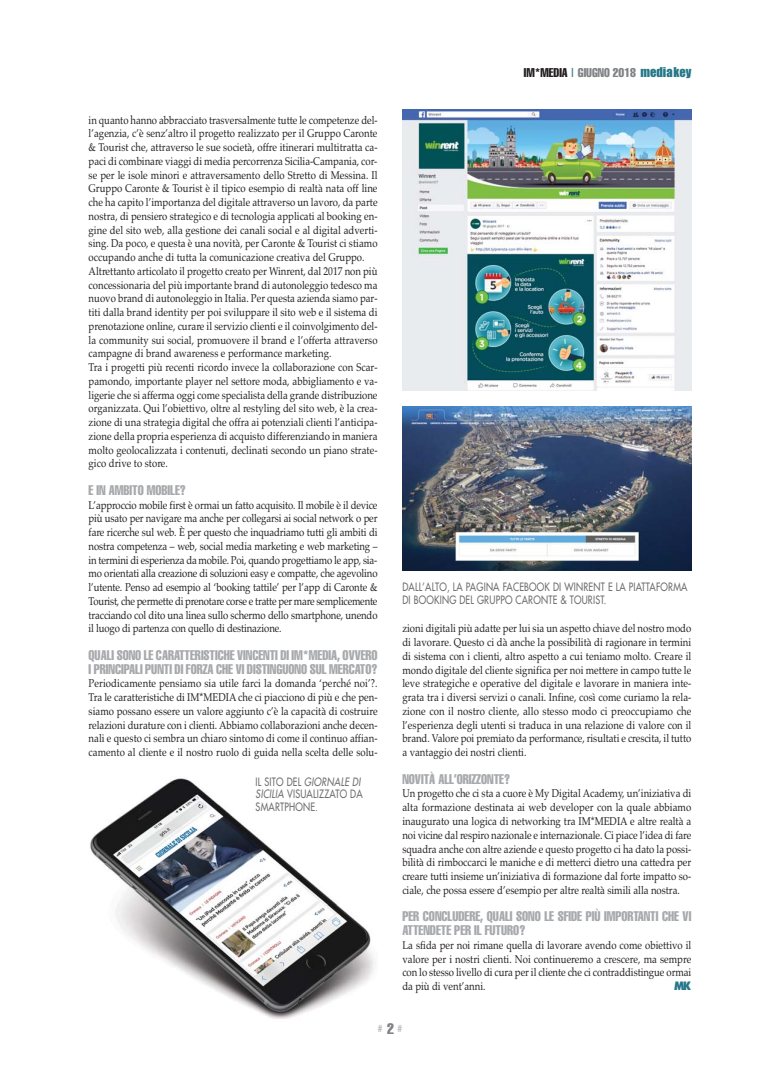
<style>
.page{position:relative;width:780px;height:1088px;background:#fff}
.page>*{position:absolute;margin:0;border:0;box-sizing:border-box;transform-origin:0 0}
.t1{font:extra-condensed 13.75px/13.8px "Helvetica";color:#a7a9ac;scale:.95 1}
.t2{font:extra-condensed 12.5px "Helvetica";color:#808285}
.t3{font:11.25px/13.8px "Palatino";letter-spacing:.005em;color:#231f20;text-align:justify;scale:.85 1}
.t4{font:11.25px/12.5px "Futura";letter-spacing:.025em;color:#6d6e70;text-align:justify;scale:.8 1}
.t5{font:800 11.25px "Futura";color:#267888;scale:.85 1}
.t6{font:extra-condensed 10px "Helvetica";color:#bbbdc0}
.s1{color:#231f20}
.s2{font-stretch:normal;color:#267888}
.s3{font-family:"Impact";font-stretch:normal;color:#267888}
.s4{font-size:15px;color:#808285}
</style>
<div class="page">
<img style="left:90px;top:778px;width:285px;height:241px">
<img style="left:402px;top:110px;width:289px;height:280px">
<img style="left:402px;top:406px;width:289px;height:164px">
<p class="t3" style="left:89px;top:114px;width:341px;text-align:left">in quanto hanno abbracciato trasversalmente tutte le competenze del&shy;l’agenzia, c’è senz’altro il progetto realizzato per il Gruppo Caronte &amp; Tourist che, attraverso le sue società, offre itinerari multitratta ca&shy;paci di combinare viaggi di media percorrenza Sicilia-Campania, cor&shy;se per le isole minori e attraversamento dello Stretto di Messina. Il Gruppo Caronte &amp; Tourist è il tipico esempio di realtà nata off line che ha capito l’importanza del digitale attraverso un lavoro, da parte nostra, di pensiero strategico e di tecnologia applicati al booking en&shy;gine del sito web, alla gestione dei canali social e al digital adverti&shy;sing. Da poco, e questa è una novità, per Caronte &amp; Tourist ci stiamo occupando anche di tutta la comunicazione creativa del Gruppo.<br>Altrettanto articolato il progetto creato per Winrent, dal 2017 non più concessionaria del più importante brand di autonoleggio tedesco ma nuovo brand di autonoleggio in Italia. Per questa azienda siamo par&shy;titi dalla brand identity per poi sviluppare il sito web e il sistema di prenotazione online, curare il servizio clienti e il coinvolgimento del&shy;la community sui social, promuovere il brand e l’offerta attraverso campagne di brand awareness e performance marketing.<br>Tra i progetti più recenti ricordo invece la collaborazione con Scar&shy;pamondo, importante player nel settore moda, abbigliamento e va&shy;ligerie che si afferma oggi come specialista della grande distribuzione organizzata. Qui l’obiettivo, oltre al restyling del sito web, è la crea&shy;zione di una strategia digital che offra ai potenziali clienti l’anticipa&shy;zione della propria esperienza di acquisto differenziando in maniera molto geolocalizzata i contenuti, declinati secondo un piano strate&shy;gico drive to store.</p>
<p class="t1" style="left:89px;top:484px;width:104px">E IN AMBITO MOBILE?</p>
<p class="t3" style="left:89px;top:499px;width:341px">L’approccio mobile first è ormai un fatto acquisito. Il mobile è il device più usato per navigare ma anche per collegarsi ai social network o per fare ricerche sul web. È per questo che inquadriamo tutti gli ambiti di nostra competenza – web, social media marketing e web marketing – in termini di esperienza da mobile. Poi, quando progettiamo le app, sia&shy;mo orientati alla creazione di soluzioni easy e compatte, che agevolino l’utente. Penso ad esempio al ‘booking tattile’ per l’app di Caronte &amp; Tourist, che permette di prenotare corse e tratte per mare semplicemente tracciando col dito una linea sullo schermo dello smartphone, unendo il luogo di partenza con quello di destinazione.</p>
<p class="t1" style="left:89px;top:649px;width:305px">QUALI SONO LE CARATTERISTICHE VINCENTI DI IM*MEDIA, OVVERO<br>I PRINCIPALI PUNTI DI FORZA CHE VI DISTINGUONO SUL MERCATO?</p>
<p class="t3" style="left:89px;top:678px;width:341px">Periodicamente pensiamo sia utile farci la domanda ‘perché noi’?.<br>Tra le caratteristiche di IM*MEDIA che ci piacciono di più e che pen&shy;siamo possano essere un valore aggiunto c’è la capacità di costruire relazioni durature con i clienti. Abbiamo collaborazioni anche decen&shy;nali e questo ci sembra un chiaro sintomo di come il continuo affian&shy;camento al cliente e il nostro ruolo di guida nella scelta delle solu-</p>
<p class="t4" style="left:256px;top:776px;width:135px">IL SITO DEL GIORNALE DI SICILIA VISUALIZZATO DA SMARTPHONE.</p>
<p class="t2" style="left:524px;top:68px;width:169px"><span class="s1">IM*MEDIA</span> <span class="s2">|</span> GIUGNO 2018 <span class="s3">mediakey</span></p>
<p class="t4" style="left:402px;top:582px;width:358px">DALL’ALTO, LA PAGINA FACEBOOK DI WINRENT E LA PIATTAFORMA<br>DI BOOKING DEL GRUPPO CARONTE &amp; TOURIST.</p>
<p class="t3" style="left:402px;top:623px;width:341px">zioni digitali più adatte per lui sia un aspetto chiave del nostro modo di lavorare. Questo ci dà anche la possibilità di ragionare in termini di sistema con i clienti, altro aspetto a cui teniamo molto. Creare il mondo digitale del cliente significa per noi mettere in campo tutte le leve strategiche e operative del digitale e lavorare in maniera inte&shy;grata tra i diversi servizi o canali. Infine, così come curiamo la rela&shy;zione con il nostro cliente, allo stesso modo ci preoccupiamo che l’esperienza degli utenti si traduca in una relazione di valore con il brand. Valore poi premiato da performance, risultati e crescita, il tutto a vantaggio dei nostri clienti.</p>
<p class="t1" style="left:402px;top:773px;width:115px">NOVITÀ ALL’ORIZZONTE?</p>
<p class="t3" style="left:402px;top:788px;width:341px">Un progetto che ci sta a cuore è My Digital Academy, un’iniziativa di alta formazione destinata ai web developer con la quale abbiamo inaugurato una logica di networking tra IM*MEDIA e altre realtà a noi vicine dal respiro nazionale e internazionale. Ci piace l’idea di fare squadra anche con altre aziende e questo progetto ci ha dato la possi&shy;bilità di rimboccarci le maniche e di metterci dietro una cattedra per creare tutti insieme un’iniziativa di formazione dal forte impatto so&shy;ciale, che possa essere d’esempio per altre realtà simili alla nostra.</p>
<p class="t1" style="left:402px;top:910px;width:305px">PER CONCLUDERE, QUALI SONO LE SFIDE PIÙ IMPORTANTI CHE VI<br>ATTENDETE PER IL FUTURO?</p>
<p class="t3" style="left:402px;top:939px;width:341px">La sfida per noi rimane quella di lavorare avendo come obiettivo il valore per i nostri clienti. Noi continueremo a crescere, ma sempre con lo stesso livello di cura per il cliente che ci contraddistingue ormai da più di vent’anni.</p>
<p class="t5" style="left:674px;top:981px;width:21px">MK</p>
<p class="t6" style="left:378px;top:1024px;width:26px"># <span class="s4">2</span> #</p>
</div>
